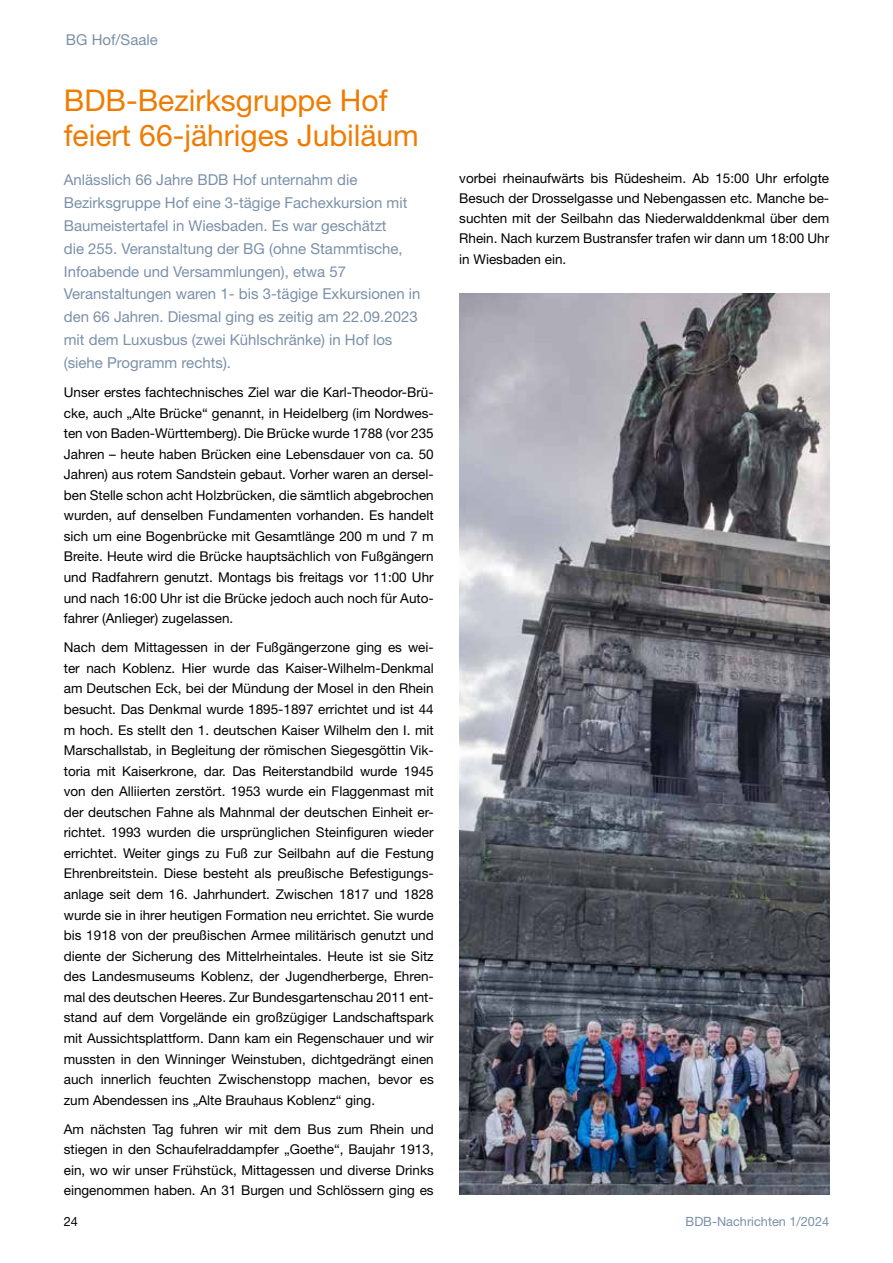
<style>
.page{position:relative;width:893px;height:1263px;background:#fff}
.page>*{position:absolute;margin:0;border:0;box-sizing:border-box;transform-origin:0 0}
.t1{font:30px/34.8px "Helvetica Neue LT Std";color:#ef7c00}
.t2{font:15px/22.8px "Helvetica Neue LT Std";color:#7b90a9}
.t3{font:13.5px/20.5px "Helvetica Neue LT Std";color:#000;text-align:justify}
.t4{font:12.75px "Helvetica Neue LT Std";color:#7b90a9}
.t5{font:12.75px "Helvetica Neue LT Std";color:#000}
</style>
<div class="page">
<img style="left:459px;top:293px;width:370px;height:902px">
<p class="t2" style="left:66px;top:28px;width:93px">BG Hof/Saale</p>
<h1 class="t1" style="left:64px;top:82px;width:357px">BDB-Bezirksgruppe Hof feiert 66-jähriges Jubiläum</h1>
<p class="t2" style="left:64px;top:168px;width:358px">Anlässlich 66 Jahre BDB Hof unternahm die Bezirksgruppe Hof eine 3-tägige Fachexkursion mit Baumeistertafel in Wiesbaden. Es war geschätzt<br>die 255. Veranstaltung der BG (ohne Stammtische, Infoabende und Versammlungen), etwa 57<br>Veranstaltungen waren 1- bis 3-tägige Exkursionen in den 66 Jahren. Diesmal ging es zeitig am 22.09.2023 mit dem Luxusbus (zwei Kühlschränke) in Hof los (siehe Programm rechts).</p>
<p class="t3" style="left:64px;top:382px;width:371px">Unser erstes fachtechnisches Ziel war die Karl-Theodor-Brü&shy;cke, auch „Alte Brücke“ genannt, in Heidelberg (im Nordwes&shy;ten von Baden-Württemberg). Die Brücke wurde 1788 (vor 235<br>Jahren – heute haben Brücken eine Lebensdauer von ca. 50<br>Jahren) aus rotem Sandstein gebaut. Vorher waren an dersel&shy;ben Stelle schon acht Holzbrücken, die sämtlich abgebrochen wurden, auf denselben Fundamenten vorhanden. Es handelt sich um eine Bogenbrücke mit Gesamtlänge 200 m und 7 m Breite. Heute wird die Brücke hauptsächlich von Fußgängern und Radfahrern genutzt. Montags bis freitags vor 11:00 Uhr und nach 16:00 Uhr ist die Brücke jedoch auch noch für Auto&shy;fahrer (Anlieger) zugelassen.</p>
<p class="t3" style="left:64px;top:637px;width:371px">Nach dem Mittagessen in der Fußgängerzone ging es wei&shy;ter nach Koblenz. Hier wurde das Kaiser-Wilhelm-Denkmal am Deutschen Eck, bei der Mündung der Mosel in den Rhein besucht. Das Denkmal wurde 1895-1897 errichtet und ist 44 m hoch. Es stellt den 1. deutschen Kaiser Wilhelm den I. mit Marschallstab, in Begleitung der römischen Siegesgöttin Vik&shy;toria mit Kaiserkrone, dar. Das Reiterstandbild wurde 1945 von den Alliierten zerstört. 1953 wurde ein Flaggenmast mit der deutschen Fahne als Mahnmal der deutschen Einheit er&shy;richtet. 1993 wurden die ursprünglichen Steinfiguren wieder errichtet. Weiter gings zu Fuß zur Seilbahn auf die Festung Ehrenbreitstein. Diese besteht als preußische Befestigungs&shy;anlage seit dem 16. Jahrhundert. Zwischen 1817 und 1828 wurde sie in ihrer heutigen Formation neu errichtet. Sie wurde bis 1918 von der preußischen Armee militärisch genutzt und diente der Sicherung des Mittelrheintales. Heute ist sie Sitz des Landesmuseums Koblenz, der Jugendherberge, Ehren&shy;mal des deutschen Heeres. Zur Bundesgartenschau 2011 ent&shy;stand auf dem Vorgelände ein großzügiger Landschaftspark mit Aussichtsplattform. Dann kam ein Regenschauer und wir mussten in den Winninger Weinstuben, dichtgedrängt einen auch innerlich feuchten Zwischenstopp machen, bevor es zum Abendessen ins „Alte Brauhaus Koblenz“ ging.</p>
<p class="t3" style="left:64px;top:1118px;width:371px">Am nächsten Tag fuhren wir mit dem Bus zum Rhein und stiegen in den Schaufelraddampfer „Goethe“, Baujahr 1913, ein, wo wir unser Frühstück, Mittagessen und diverse Drinks eingenommen haben. An 31 Burgen und Schlössern ging es</p>
<p class="t3" style="left:459px;top:168px;width:371px">vorbei rheinaufwärts bis Rüdesheim. Ab 15:00 Uhr erfolgte Besuch der Drosselgasse und Nebengassen etc. Manche be&shy;suchten mit der Seilbahn das Niederwalddenkmal über dem Rhein. Nach kurzem Bustransfer trafen wir dann um 18:00 Uhr in Wiesbaden ein.</p>
<p class="t5" style="left:64px;top:1214px;width:16px">24</p>
<p class="t4" style="left:686px;top:1214px;width:145px">BDB-Nachrichten 1/2024</p>
</div>
